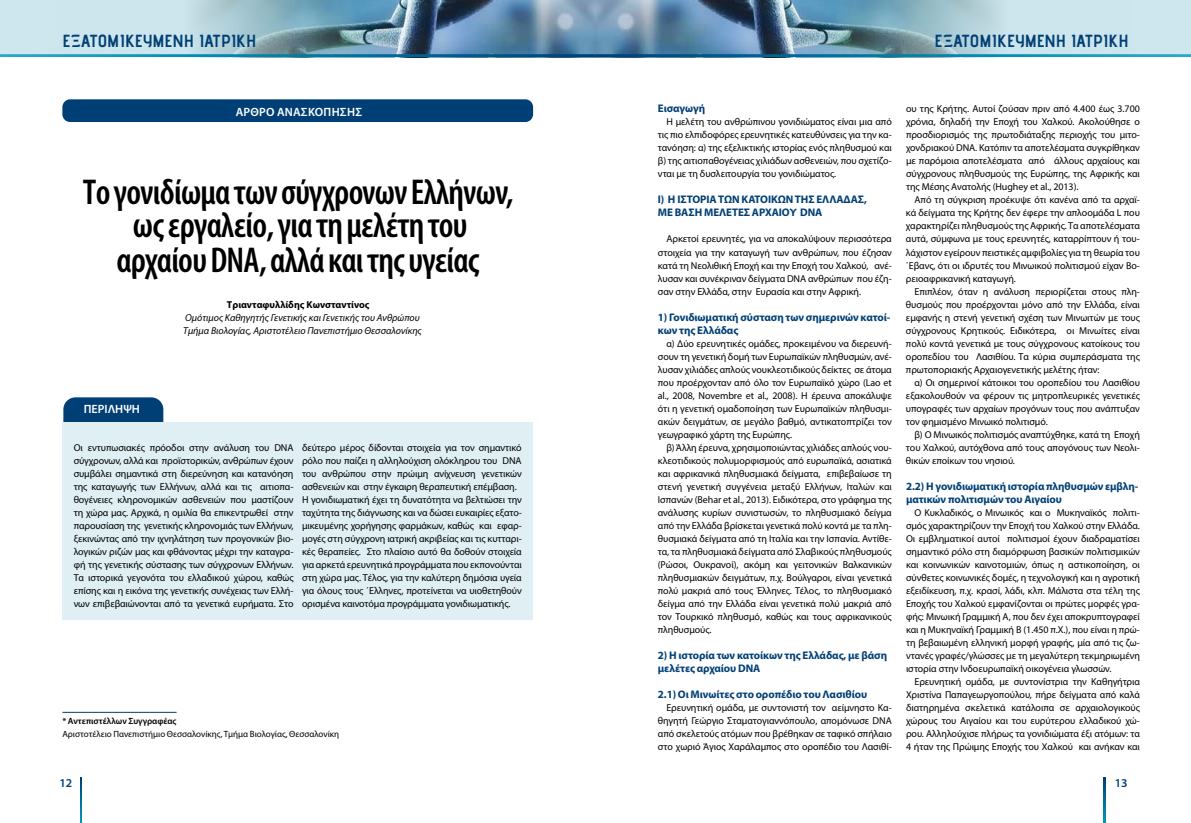
<style>
.page{position:relative;width:1191px;height:823px;background:#fff}
.page>*{position:absolute;margin:0;border:0;box-sizing:border-box;transform-origin:0 0}
.t1{font:600 condensed 36px/33.8px "Myriad Pro";letter-spacing:-.02em;color:#000;text-align:center}
.t2{font:700 17.5px "Advent Pro";color:#003f75}
.t3{font:600 12px "Myriad Pro";letter-spacing:.02em;color:#fff}
.t4{font:600 12px "Myriad Pro";color:#fff}
.t5{font:600 12px "Myriad Pro";color:#003f75}
.t6{font:700 11px/13px "Myriad Pro";letter-spacing:-.005em;color:#003f75}
.t7{font:10px/13px "Myriad Pro";letter-spacing:-.01em;color:#000;text-align:justify}
.t8{font:italic 10px/13px "Myriad Pro";color:#000}
.t9{font:700 10px "Myriad Pro";color:#000}
.t10{font:9px "Myriad Pro";color:#000}
.t11{font:600 9px "Myriad Pro";color:#000}
</style>
<div class="page">
<div style="left:0;top:0;width:595px;height:57px;background:#cee6ee"></div>
<img style="left:194px;top:0;width:401px;height:54px">
<img style="left:595px;top:0;width:596px;height:54px">
<hr style="left:0;top:54px;width:595px;height:3px;background:#fff">
<svg style="left:81px;top:777px;width:1px;height:45px"></svg>
<svg style="left:1104px;top:777px;width:1px;height:45px"></svg>
<hr style="left:62px;top:711px;width:115px;height:1px;background:#003f75">
<div style="left:62px;top:99px;width:471px;height:23px;background:#003f75;border-radius:8px"></div>
<div style="left:63px;top:397px;width:100px;height:131px;background:#003f75;border-radius:12px"></div>
<div style="left:62px;top:422px;width:471px;height:197px;background:#dfeff4"></div>
<h2 class="t2" style="left:62px;top:30px;width:193px">ΕΞΑΤΟΜΙΚΕΥΜΈΝΗ ΙΑΤΡΙΚΉ</h2>
<h2 class="t2" style="left:934px;top:30px;width:193px">ΕΞΑΤΟΜΙΚΕΥΜΈΝΗ ΙΑΤΡΙΚΉ</h2>
<p class="t3" style="left:236px;top:104px;width:128px">ΑΡΘΡΟ ΑΝΑΣΚΟΠΗΣΗΣ</p>
<h1 class="t1" style="left:83px;top:175px;width:432px">Το γονιδίωμα των σύγχρονων Ελλήνων, ως εργαλείο, για τη μελέτη του αρχαίου DNA, αλλά και της υγείας</h1>
<p class="t9" style="left:227px;top:297px;width:144px">Τριανταφυλλίδης Κωνσταντίνος</p>
<p class="t8" style="left:183px;top:310px;width:240px">Ομότιμος Καθηγητής Γενετικής και Γενετικής του Ανθρώπου<br>Τμήμα Βιολογίας, Αριστοτέλειο Πανεπιστήμιο Θεσσαλονίκης</p>
<p class="t4" style="left:84px;top:401px;width:58px">ΠΕΡΙΛΗΨΗ</p>
<p class="t7" style="left:74px;top:440px;width:221px">Οι εντυπωσιακές πρόοδοι στην ανάλυση του DNA σύγχρονων, αλλά και προϊστορικών, ανθρώπων έχουν συμβάλει σημαντικά στη διερεύνηση και κατανόηση της καταγωγής των Ελλήνων, αλλά και τις αιτιοπα&shy;θογένειες κληρονομικών ασθενειών που μαστίζουν τη χώρα μας. Αρχικά, η ομιλία θα επικεντρωθεί στην παρουσίαση της γενετικής κληρονομιάς των Ελλήνων, ξεκινώντας από την ιχνηλάτηση των προγονικών βιο&shy;λογικών ριζών μας και φθάνοντας μέχρι την καταγρα&shy;φή της γενετικής σύστασης των σύγχρονων Ελλήνων.<br>Τα ιστορικά γεγονότα του ελλαδικού χώρου, καθώς επίσης και η εικόνα της γενετικής συνέχειας των Ελλή&shy;νων επιβεβαιώνονται από τα γενετικά ευρήματα. Στο</p>
<p class="t7" style="left:302px;top:440px;width:221px;text-align:left">δεύτερο μέρος δίδονται στοιχεία για τον σημαντικό ρόλο που παίζει η αλληλούχιση ολόκληρου του DNA του ανθρώπου στην πρώιμη ανίχνευση γενετικών ασθενειών και στην έγκαιρη θεραπευτική επέμβαση.<br>Η γονιδιωματική έχει τη δυνατότητα να βελτιώσει την ταχύτητα της διάγνωσης και να δώσει ευκαιρίες εξατο&shy;μικευμένης χορήγησης φαρμάκων, καθώς και εφαρ&shy;μογές στη σύγχρονη ιατρική ακριβείας και τις κυτταρι&shy;κές θεραπείες. Στο πλαίσιο αυτό θα δοθούν στοιχεία για αρκετά ερευνητικά προγράμματα που εκπονούνται στη χώρα μας. Τέλος, για την καλύτερη δημόσια υγεία για όλους τους ΄Ελληνες, προτείνεται να υιοθετηθούν ορισμένα καινοτόμα προγράμματα γονιδιωματικής.</p>
<p class="t11" style="left:62px;top:714px;width:116px">* Αντεπιστέλλων Συγγραφέας</p>
<p class="t10" style="left:62px;top:728px;width:278px">Αριστοτέλειο Πανεπιστήμιο Θεσσαλονίκης, Τμήμα Βιολογίας, Θεσσαλονίκη</p>
<p class="t6" style="left:658px;top:102px;width:49px">Εισαγωγή</p>
<p class="t7" style="left:658px;top:115px;width:235px;text-indent:8px">Η μελέτη του ανθρώπινου γονιδιώματος είναι μια από τις πιο ελπιδοφόρες ερευνητικές κατευθύνσεις για την κα&shy;τανόηση: α) της εξελικτικής ιστορίας ενός πληθυσμού και β) της αιτιοπαθογένειας χιλιάδων ασθενειών, που σχετίζο&shy;νται με τη δυσλειτουργία του γονιδιώματος.</p>
<p class="t6" style="left:658px;top:193px;width:211px">Ι) H ΙΣΤΟΡΙΑ ΤΩΝ ΚΑΤΟΙΚΩΝ ΤΗΣ ΕΛΛΑΔΑΣ,<br>ΜΕ ΒΑΣΗ ΜΕΛΕΤΕΣ ΑΡΧΑΙΟΥ DNA</p>
<p class="t7" style="left:658px;top:232px;width:235px;text-indent:8px">Αρκετοί ερευνητές, για να αποκαλύψουν περισσότερα στοιχεία για την καταγωγή των ανθρώπων, που έζησαν κατά τη Νεολιθική Εποχή και την Εποχή του Χαλκού, ανέ&shy;λυσαν και συνέκριναν δείγματα DNA ανθρώπων που έζη&shy;σαν στην Ελλάδα, στην Ευρασία και στην Αφρική.</p>
<p class="t6" style="left:658px;top:310px;width:234px">1) Γονιδιωματική σύσταση των σημερινών κατοί&shy;κων της Ελλάδας</p>
<p class="t7" style="left:658px;top:336px;width:235px;text-indent:8px">α) Δύο ερευνητικές ομάδες, προκειμένου να διερευνή&shy;σουν τη γενετική δομή των Ευρωπαϊκών πληθυσμών, ανέ&shy;λυσαν χιλιάδες απλούς νουκλεοτιδικούς δείκτες σε άτομα που προέρχονταν από όλο τον Ευρωπαϊκό χώρο (Lao et al., 2008, Novembre et al., 2008). Η έρευνα αποκάλυψε ότι η γενετική ομαδοποίηση των Ευρωπαϊκών πληθυσμι&shy;ακών δειγμάτων, σε μεγάλο βαθμό, αντικατοπτρίζει τον γεωγραφικό χάρτη της Ευρώπης.</p>
<p class="t7" style="left:658px;top:440px;width:235px;text-indent:9px">β) Άλλη έρευνα, χρησιμοποιώντας χιλιάδες απλούς νου&shy;κλεοτιδικούς πολυμορφισμούς από ευρωπαϊκά, ασιατικά και αφρικανικά πληθυσμιακά δείγματα, επιβεβαίωσε τη στενή γενετική συγγένεια μεταξύ Ελλήνων, Ιταλών και Ισπανών (Behar et al., 2013). Ειδικότερα, στο γράφημα της ανάλυσης κυρίων συνιστωσών, το πληθυσμιακό δείγμα από την Ελλάδα βρίσκεται γενετικά πολύ κοντά με τα πλη&shy;θυσμιακά δείγματα από τη Ιταλία και την Ισπανία. Αντίθε&shy;τα, τα πληθυσμιακά δείγματα από Σλαβικούς πληθυσμούς (Ρώσοι, Ουκρανοί), ακόμη και γειτονικών Βαλκανικών πληθυσμιακών δειγμάτων, π.χ. Βούλγαροι, είναι γενετικά πολύ μακριά από τους Έλληνες. Τέλος, το πληθυσμιακό δείγμα από την Ελλάδα είναι γενετικά πολύ μακριά από τον Τουρκικό πληθυσμό, καθώς και τους αφρικανικούς πληθυσμούς.</p>
<p class="t6" style="left:658px;top:648px;width:231px">2) H ιστορία των κατοίκων της Ελλάδας, με βάση μελέτες αρχαίου DNA</p>
<p class="t6" style="left:658px;top:687px;width:211px">2.1) Οι Μινωίτες στο οροπέδιο του Λασιθίου</p>
<p class="t7" style="left:658px;top:700px;width:235px;text-indent:9px">Ερευνητική ομάδα, με συντονιστή τον αείμνηστο Κα&shy;θηγητή Γεώργιο Σταματογιαννόπουλο, απομόνωσε DNA από σκελετούς ατόμων που βρέθηκαν σε ταφικό σπήλαιο στο χωριό Άγιος Χαράλαμπος στο οροπέδιο του Λασιθί-</p>
<p class="t7" style="left:906px;top:102px;width:235px">ου της Κρήτης. Αυτοί ζούσαν πριν από 4.400 έως 3.700 χρόνια, δηλαδή την Εποχή του Χαλκού. Ακολούθησε ο προσδιορισμός της πρωτοδιάταξης περιοχής του μιτο&shy;χονδριακού DNA. Κατόπιν τα αποτελέσματα συγκρίθηκαν με παρόμοια αποτελέσματα από άλλους αρχαίους και σύγχρονους πληθυσμούς της Ευρώπης, της Αφρικής και της Μέσης Ανατολής (Hughey et al., 2013).</p>
<p class="t7" style="left:906px;top:193px;width:235px;text-indent:9px">Από τη σύγκριση προέκυψε ότι κανένα από τα αρχαϊ&shy;κά δείγματα της Κρήτης δεν έφερε την απλοομάδα L που χαρακτηρίζει πληθυσμούς της Αφρικής. Τα αποτελέσματα αυτά, σύμφωνα με τους ερευνητές, καταρρίπτουν ή του&shy;λάχιστον εγείρουν πειστικές αμφιβολίες για τη θεωρία του ΄Εβανς, ότι οι ιδρυτές του Μινωικού πολιτισμού είχαν Βο&shy;ρειοαφρικανική καταγωγή.</p>
<p class="t7" style="left:906px;top:284px;width:235px;text-indent:8px">Επιπλέον, όταν η ανάλυση περιορίζεται στους πλη&shy;θυσμούς που προέρχονται μόνο από την Ελλάδα, είναι εμφανής η στενή γενετική σχέση των Μινωιτών με τους σύγχρονους Κρητικούς. Ειδικότερα, οι Μινωίτες είναι πολύ κοντά γενετικά με τους σύγχρονους κατοίκους του οροπεδίου του Λασιθίου. Τα κύρια συμπεράσματα της πρωτοποριακής Αρχαιογενετικής μελέτης ήταν:</p>
<p class="t7" style="left:906px;top:375px;width:235px;text-indent:8px">α) Οι σημερινοί κάτοικοι του οροπεδίου του Λασιθίου εξακολουθούν να φέρουν τις μητροπλευρικές γενετικές υπογραφές των αρχαίων προγόνων τους που ανάπτυξαν τον φημισμένο Μινωικό πολιτισμό.</p>
<p class="t7" style="left:906px;top:427px;width:235px;text-indent:8px">β) Ο Μινωικός πολιτισμός αναπτύχθηκε, κατά τη Εποχή του Χαλκού, αυτόχθονα από τους απογόνους των Νεολι&shy;θικών εποίκων του νησιού.</p>
<p class="t6" style="left:906px;top:479px;width:234px">2.2) Η γονιδιωματική ιστορία πληθυσμών εμβλη&shy;ματικών πολιτισμών του Αιγαίου</p>
<p class="t7" style="left:906px;top:505px;width:235px;text-indent:9px">Ο Κυκλαδικός, ο Μινωικός και ο Μυκηναϊκός πολιτι&shy;σμός χαρακτηρίζουν την Εποχή του Χαλκού στην Ελλάδα.<br>Οι εμβληματικοί αυτοί πολιτισμοί έχουν διαδραματίσει σημαντικό ρόλο στη διαμόρφωση βασικών πολιτισμικών και κοινωνικών καινοτομιών, όπως η αστικοποίηση, οι σύνθετες κοινωνικές δομές, η τεχνολογική και η αγροτική εξειδίκευση, π.χ. κρασί, λάδι, κλπ. Μάλιστα στα τέλη της Εποχής του Χαλκού εμφανίζονται οι πρώτες μορφές γρα&shy;φής: Μινωική Γραμμική Α, που δεν έχει αποκρυπτογραφεί και η Μυκηναϊκή Γραμμική Β (1.450 π.Χ.), που είναι η πρώ&shy;τη βεβαιωμένη ελληνική μορφή γραφής, μία από τις ζω&shy;ντανές γραφές/γλώσσες με τη μεγαλύτερη τεκμηριωμένη ιστορία στην Ινδοευρωπαϊκή οικογένεια γλωσσών.</p>
<p class="t7" style="left:906px;top:674px;width:235px;text-indent:8px">Ερευνητική ομάδα, με συντονίστρια την Καθηγήτρια Χριστίνα Παπαγεωργοπούλου, πήρε δείγματα από καλά διατηρημένα σκελετικά κατάλοιπα σε αρχαιολογικούς χώρους του Αιγαίου και του ευρύτερου ελλαδικού χώ&shy;ρου. Αλληλούχισε πλήρως τα γονιδιώματα έξι ατόμων: τα 4 ήταν της Πρώιμης Εποχής του Χαλκού και ανήκαν και</p>
<p class="t5" style="left:60px;top:774px;width:14px">12</p>
<p class="t5" style="left:1114px;top:774px;width:14px">13</p>
</div>
